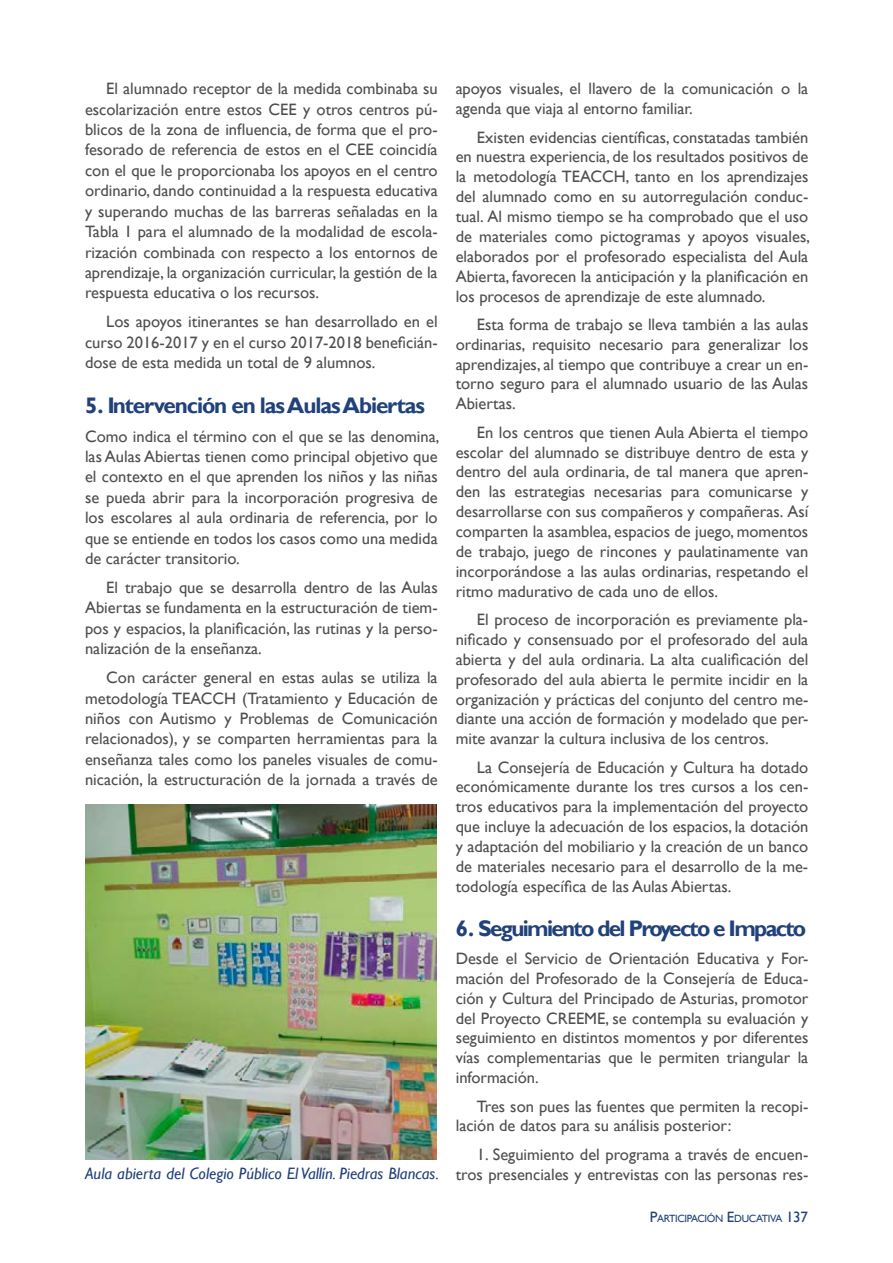
<style>
.page{position:relative;width:893px;height:1263px;background:#fff}
.page>*{position:absolute;margin:0;border:0;box-sizing:border-box;transform-origin:0 0}
.t1{font:700 22.5px "Gill Sans";letter-spacing:-.05em;color:#21417a}
.t2{font:700 22.5px "Gill Sans";letter-spacing:-.075em;color:#21417a}
.t3{font:16.5px/19.8px "Gill Sans";color:#4f4e50;text-align:justify}
.t4{font:10.5px "Gill Sans";letter-spacing:-.03em;color:#21417a}
.s1{font-style:inherit}
.s2{font-style:italic;color:#21417a}
.s3{font-size:15px}
</style>
<div class="page">
<img style="left:85px;top:805px;width:351px;height:355px">
<p class="t3" style="left:456px;top:79px;width:354px">apoyos visuales, el llavero de la comunicación o la agenda que viaja al entorno familiar.</p>
<p class="t3" style="left:456px;top:127px;width:356px;text-indent:21px">Existen evidencias científicas, constatadas también en nuestra experiencia, de los resultados positivos de la metodología TEACCH, tanto en los aprendizajes del alumnado como en su autorregulación conduc&shy;tual. Al mismo tiempo se ha comprobado que el uso de materiales como pictogramas y apoyos visuales, elaborados por el profesorado especialista del Aula Abierta, favorecen la anticipación y la planificación en los procesos de aprendizaje de este alumnado.</p>
<p class="t3" style="left:456px;top:315px;width:354px;text-indent:21px">Esta forma de trabajo se lleva también a las aulas ordinarias, requisito necesario para generalizar los aprendizajes, al tiempo que contribuye a crear un en&shy;torno seguro para el alumnado usuario de las Aulas Abiertas.</p>
<p class="t3" style="left:456px;top:423px;width:354px;text-indent:21px">En los centros que tienen Aula Abierta el tiempo escolar del alumnado se distribuye dentro de esta y dentro del aula ordinaria, de tal manera que apren&shy;den las estrategias necesarias para comunicarse y desarrollarse con sus compañeros y compañeras. Así comparten la asamblea, espacios de juego, momentos de trabajo, juego de rincones y paulatinamente van incorporándose a las aulas ordinarias, respetando el ritmo madurativo de cada uno de ellos.</p>
<p class="t3" style="left:456px;top:610px;width:354px;text-indent:21px">El proceso de incorporación es previamente pla&shy;nificado y consensuado por el profesorado del aula abierta y del aula ordinaria. La alta cualificación del profesorado del aula abierta le permite incidir en la organización y prácticas del conjunto del centro me&shy;diante una acción de formación y modelado que per&shy;mite avanzar la cultura inclusiva de los centros.</p>
<p class="t3" style="left:456px;top:757px;width:354px;text-indent:21px">La Consejería de Educación y Cultura ha dotado económicamente durante los tres cursos a los cen&shy;tros educativos para la implementación del proyecto que incluye la adecuación de los espacios, la dotación y adaptación del mobiliario y la creación de un banco de materiales necesario para el desarrollo de la me&shy;todología específica de las Aulas Abiertas.</p>
<h1 class="t2" style="left:456px;top:914px;width:352px">6. Seguimiento del Proyecto e Impacto</h1>
<p class="t3" style="left:456px;top:949px;width:354px">Desde el Servicio de Orientación Educativa y For&shy;mación del Profesorado de la Consejería de Educa&shy;ción y Cultura del Principado de Asturias, promotor del Proyecto <span class="s1">CREEME</span></p>
<p class="t3" style="left:85px;top:79px;width:354px;line-height:20.4px;text-indent:21px">El alumnado receptor de la medida combinaba su escolarización entre estos CEE y otros centros pú&shy;blicos de la zona de influencia, de forma que el pro&shy;fesorado de referencia de estos en el CEE coincidía con el que le proporcionaba los apoyos en el centro ordinario, dando continuidad a la respuesta educativa y superando muchas de las barreras señaladas en la Tabla 1 para el alumnado de la modalidad de escola&shy;rización combinada con respecto a los entornos de aprendizaje, la organización curricular, la gestión de la respuesta educativa o los recursos.</p>
<p class="t3" style="left:85px;top:312px;width:354px;line-height:20.4px;text-indent:21px">Los apoyos itinerantes se han desarrollado en el curso 2016‑2017 y en el curso 2017‑2018 beneficián&shy;dose de esta medida un total de 9 alumnos.</p>
<h1 class="t1" style="left:85px;top:391px;width:342px">5. Intervención en las Aulas Abiertas</h1>
<p class="t3" style="left:85px;top:426px;width:356px;line-height:20.4px">Como indica el término con el que se las denomina, las Aulas Abiertas tienen como principal objetivo que el contexto en el que aprenden los niños y las niñas se pueda abrir para la incorporación progresiva de los escolares al aula ordinaria de referencia, por lo que se entiende en todos los casos como una medida de carácter transitorio.</p>
<p class="t3" style="left:85px;top:577px;width:354px;line-height:20.4px;text-indent:21px">El trabajo que se desarrolla dentro de las Aulas Abiertas se fundamenta en la estructuración de tiem&shy;pos y espacios, la planificación, las rutinas y la perso&shy;nalización de la enseñanza.</p>
<p class="t3" style="left:85px;top:668px;width:354px;line-height:20.4px;text-indent:21px">Con carácter general en estas aulas se utiliza la metodología TEACCH (Tratamiento y Educación de niños con Autismo y Problemas de Comunicación relacionados), y se comparten herramientas para la enseñanza tales como los paneles visuales de comu&shy;nicación, la estructuración de la jornada a través de</p>
<p class="t3" style="left:456px;top:1008px;width:354px;text-indent:150px"><span class="s1">,</span> se contempla su evaluación y seguimiento en distintos momentos y por diferentes vías complementarias que le permiten triangular la información.</p>
<p class="t3" style="left:456px;top:1096px;width:354px;text-indent:21px">Tres son pues las fuentes que permiten la recopi&shy;lación de datos para su análisis posterior:</p>
<p class="t3" style="left:85px;top:1145px;width:725px;text-align:right">1. Seguimiento del programa a través de encuen-<br><span class="s2">Aula abierta del Colegio Público El Vallín. Piedras Blancas.</span> tros presenciales y entrevistas con las personas res-</p>
<p class="t4" style="left:650px;top:1213px;width:160px"><span class="s3">P</span>ARTICIPACIÓN <span class="s3">E</span>DUCATIVA <span class="s3">137</span></p>
</div>
